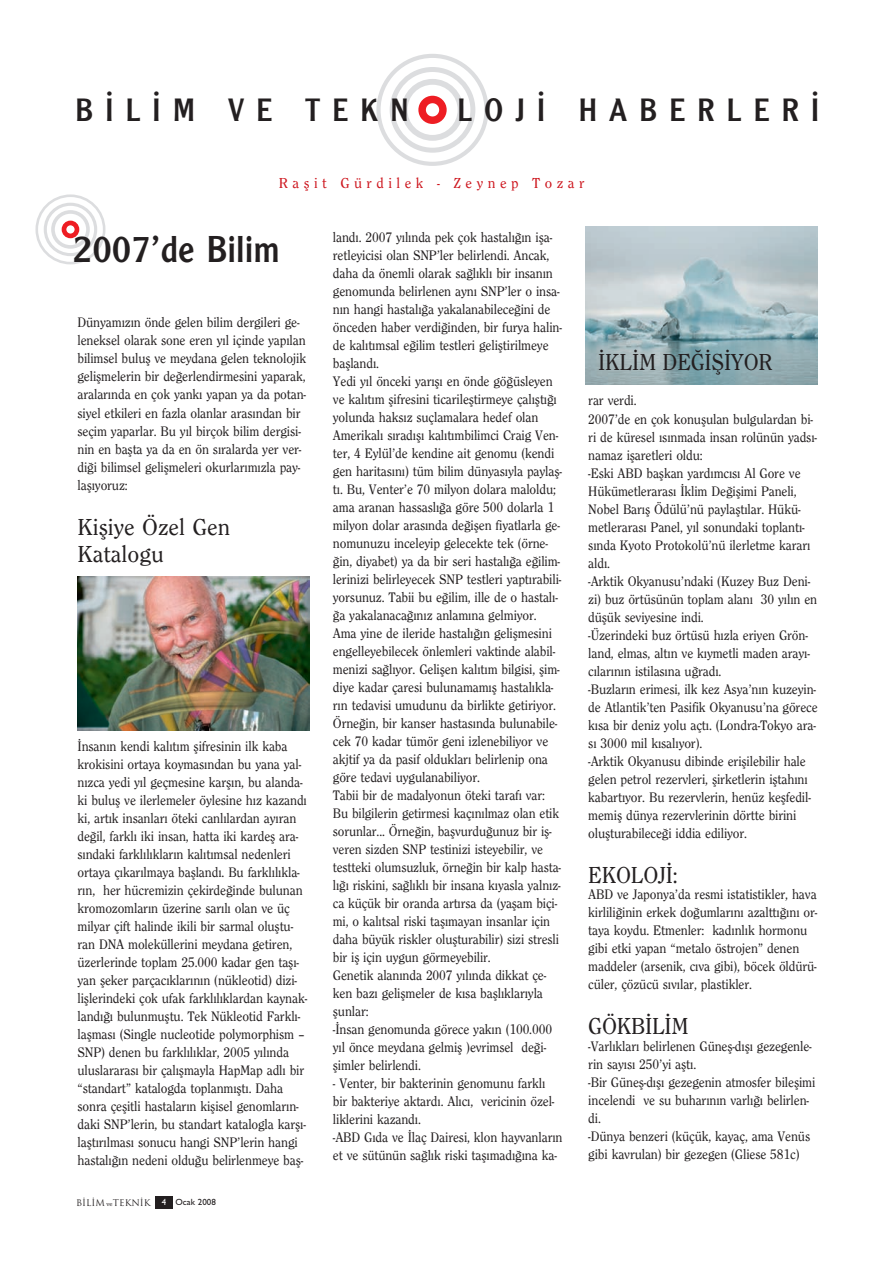
<style>
.page{position:relative;width:896px;height:1265px;background:#fff}
.page>*{position:absolute;margin:0;border:0;box-sizing:border-box;transform-origin:0 0}
.t1{font:39px "Clearface Gothic";color:#231f20}
.t2{font:33.6px "Clearface Gothic";letter-spacing:.35em;color:#231f20}
.t3{font:500 24px "Clearface";color:#231f20;scale:.95 1}
.t4{font:500 24px/27px "Clearface";color:#231f20}
.t5{font:500 15px "Clearface";letter-spacing:.3em;color:#cd151d}
.t6{font:500 14.25px/18px "Clearface";letter-spacing:-.01em;color:#231f20;scale:.95 1}
.t7{font:9px "Trajan";color:#231f20}
.s1{font-family:"Bookman Old Style";font-size:6px}
</style>
<div class="page">
<div style="left:155px;top:1195px;width:17px;height:13px;background:#231f20"></div>
<div style="left:401px;top:79px;width:62px;height:62px;border:6px solid #dcdddf;border-radius:50%"></div>
<div style="left:418px;top:96px;width:28px;height:28px;border:7px solid #ee1d23;border-radius:50%"></div>
<div style="left:389px;top:67px;width:86px;height:86px;border:5px solid #dcdddf;border-radius:50%"></div>
<div style="left:376px;top:54px;width:112px;height:112px;border:4px solid #dcdddf;border-radius:50%"></div>
<svg style="left:35px;top:194px;width:70px;height:70px"></svg>
<img style="left:585px;top:227px;width:232px;height:158px">
<img style="left:77px;top:576px;width:232px;height:154px">
<h2 class="t2" style="left:75px;top:97px;width:335px">B‹L‹M VE TEKN</h2>
<h2 class="t2" style="left:457px;top:97px;width:363px">LOJ‹ HABERLER‹</h2>
<p class="t5" style="left:278px;top:178px;width:307px">Raflit Gürdilek - Zeynep Tozar</p>
<h1 class="t1" style="left:73px;top:234px;width:208px">2007’de Bilim</h1>
<p class="t6" style="left:77px;top:314px;width:242px">Dünyam›z›n önde gelen bilim dergileri ge&shy;leneksel olarak sone eren y›l içinde yap›lan bilimsel bulufl ve meydana gelen teknolojik geliflmelerin bir de¤erlendirmesini yaparak, aralar›nda en çok yank› yapan ya da potan&shy;siyel etkileri en fazla olanlar aras›ndan bir seçim yaparlar. Bu y›l birçok bilim dergisi&shy;nin en baflta ya da en ön s›ralarda yer ver&shy;di¤i bilimsel geliflmeleri okurlar›m›zla pay&shy;lafl›yoruz:</p>
<h3 class="t4" style="left:77px;top:514px;width:154px">Kifliye Özel Gen<br>Katalogu</h3>
<p class="t6" style="left:77px;top:737px;width:243px">‹nsan›n kendi kal›t›m flifresinin ilk kaba krokisini ortaya koymas›ndan bu yana yal&shy;n›zca yedi y›l geçmesine karfl›n, bu alanda&shy;ki bulufl ve ilerlemeler öylesine h›z kazand› ki, art›k insanlar› öteki canl›lardan ay›ran de¤il, farkl› iki insan, hatta iki kardefl ara&shy;s›ndaki farkl›l›klar›n kal›t›msal nedenleri ortaya ç›kar›lmaya baflland›. Bu farkl›l›kla&shy;r›n, her hücremizin çekirde¤inde bulunan kromozomlar›n üzerine sar›l› olan ve üç milyar çift halinde ikili bir sarmal olufltu&shy;ran DNA moleküllerini meydana getiren, üzerlerinde toplam 25.000 kadar gen tafl›- yan fleker parçac›klar›n›n (nükleotid) dizi&shy;lifllerindeki çok ufak farkl›l›klardan kaynak&shy;land›¤› bulunmufltu. Tek Nükleotid Farkl›- laflmas› (Single nucleotide polymorphism – SNP) denen bu farkl›l›klar, 2005 y›l›nda uluslararas› bir çal›flmayla HapMap adl› bir “standart” katalogda toplanm›flt›. Daha sonra çeflitli hastalar›n kiflisel genomlar›n&shy;daki SNP’lerin, bu standart katalogla karfl›- laflt›r›lmas› sonucu hangi SNP’lerin hangi hastal›¤›n nedeni oldu¤u belirlenmeye bafl-</p>
<p class="t7" style="left:76px;top:1197px;width:141px">B‹L‹M <span class="s1">ve</span>TEKN‹K <sup>4</sup> <sup>Ocak</sup> <sup>2008</sup></p>
<p class="t6" style="left:333px;top:229px;width:242px">land›. 2007 y›l›nda pek çok hastal›¤›n ifla&shy;retleyicisi olan SNP’ler belirlendi. Ancak, daha da önemli olarak sa¤l›kl› bir insan›n genomunda belirlenen ayn› SNP’ler o insa&shy;n›n hangi hastal›¤a yakalanabilece¤ini de önceden haber verdi¤inden, bir furya halin&shy;de kal›t›msal e¤ilim testleri gelifltirilmeye baflland›.<br>Yedi y›l önceki yar›fl› en önde gö¤üsleyen ve kal›t›m flifresini ticarilefltirmeye çal›flt›¤› yolunda haks›z suçlamalara hedef olan Amerikal› s›rad›fl› kal›t›mbilimci Craig Ven&shy;ter, 4 Eylül’de kendine ait genomu (kendi gen haritas›n›) tüm bilim dünyas›yla paylafl&shy;t›. Bu, Venter’e 70 milyon dolara maloldu; ama aranan hassasl›¤a göre 500 dolarla 1 milyon dolar aras›nda de¤iflen fiyatlarla ge&shy;nomunuzu inceleyip gelecekte tek (örne-¤in, diyabet) ya da bir seri hastal›¤a e¤ilim&shy;lerinizi belirleyecek SNP testleri yapt›rabili&shy;yorsunuz. Tabii bu e¤ilim, ille de o hastal›- ¤a yakalanaca¤›n›z anlam›na gelmiyor.<br>Ama yine de ileride hastal›¤›n geliflmesini engelleyebilecek önlemleri vaktinde alabil&shy;menizi sa¤l›yor. Geliflen kal›t›m bilgisi, flim&shy;diye kadar çaresi bulunamam›fl hastal›kla&shy;r›n tedavisi umudunu da birlikte getiriyor.<br>Örne¤in, bir kanser hastas›nda bulunabile&shy;cek 70 kadar tümör geni izlenebiliyor ve akjtif ya da pasif olduklar› belirlenip ona göre tedavi uygulanabiliyor.<br>Tabii bir de madalyonun öteki taraf› var:<br>Bu bilgilerin getirmesi kaç›n›lmaz olan etik sorunlar... Örne¤in, baflvurdu¤unuz bir ifl&shy;veren sizden SNP testinizi isteyebilir, ve testteki olumsuzluk, örne¤in bir kalp hasta&shy;l›¤› riskini, sa¤l›kl› bir insana k›yasla yaln›z&shy;ca küçük bir oranda art›rsa da (yaflam biçi&shy;mi, o kal›tsal riski tafl›mayan insanlar için daha büyük riskler oluflturabilir) sizi stresli bir ifl için uygun görmeyebilir.<br>Genetik alan›nda 2007 y›l›nda dikkat çe&shy;ken baz› geliflmeler de k›sa bafll›klar›yla flunlar:<br>-‹nsan genomunda görece yak›n (100.000 y›l önce meydana gelmifl )evrimsel de¤i&shy;flimler belirlendi.</p>
<p class="t6" style="left:333px;top:1075px;width:243px">- Venter, bir bakterinin genomunu farkl› bir bakteriye aktard›. Al›c›, vericinin özel&shy;liklerini kazand›.<br>-ABD G›da ve ‹laç Dairesi, klon hayvanlar›n et ve sütünün sa¤l›k riski tafl›mad›¤›na ka-</p>
<h3 class="t3" style="left:598px;top:352px;width:185px">‹KL‹M DE⁄‹fi‹YOR</h3>
<p class="t6" style="left:588px;top:392px;width:243px">rar verdi.<br>2007’de en çok konuflulan bulgulardan bi&shy;ri de küresel ›s›nmada insan rolünün yads›- namaz iflaretleri oldu:<br>-Eski ABD baflkan yard›mc›s› Al Gore ve Hükümetleraras› ‹klim De¤iflimi Paneli, Nobel Bar›fl Ödülü’nü paylaflt›lar. Hükü&shy;metleraras› Panel, y›l sonundaki toplant›- s›nda Kyoto Protokolü’nü ilerletme karar› ald›.<br>-Arktik Okyanusu’ndaki (Kuzey Buz Deni&shy;zi) buz örtüsünün toplam alan› 30 y›l›n en düflük seviyesine indi.<br>-Üzerindeki buz örtüsü h›zla eriyen Grön&shy;land, elmas, alt›n ve k›ymetli maden aray›- c›lar›n›n istilas›na u¤rad›.<br>-Buzlar›n erimesi, ilk kez Asya’n›n kuzeyin&shy;de Atlantik’ten Pasifik Okyanusu’na görece k›sa bir deniz yolu açt›. (Londra-Tokyo ara&shy;s› 3000 mil k›sal›yor).<br>-Arktik Okyanusu dibinde eriflilebilir hale gelen petrol rezervleri, flirketlerin ifltah›n› kabart›yor. Bu rezervlerin, henüz keflfedil&shy;memifl dünya rezervlerinin dörtte birini oluflturabilece¤i iddia ediliyor.</p>
<h3 class="t3" style="left:588px;top:865px;width:95px">EKOLOJ‹:</h3>
<p class="t6" style="left:588px;top:886px;width:242px">ABD ve Japonya’da resmi istatistikler, hava kirlili¤inin erkek do¤umlar›n› azaltt›¤›n› or&shy;taya koydu. Etmenler: kad›nl›k hormonu gibi etki yapan “metalo östrojen” denen maddeler (arsenik, c›va gibi), böcek öldürü&shy;cüler, çözücü s›v›lar, plastikler.</p>
<h3 class="t3" style="left:588px;top:1017px;width:107px">GÖKB‹L‹M</h3>
<p class="t6" style="left:588px;top:1037px;width:240px">-Varl›klar› belirlenen Günefl-d›fl› gezegenle&shy;rin say›s› 250’yi aflt›.<br>-Bir Günefl-d›fl› gezegenin atmosfer bileflimi incelendi ve su buhar›n›n varl›¤› belirlen&shy;di.<br>-Dünya benzeri (küçük, kayaç, ama Venüs gibi kavrulan) bir gezegen (Gliese 581c)</p>
</div>
